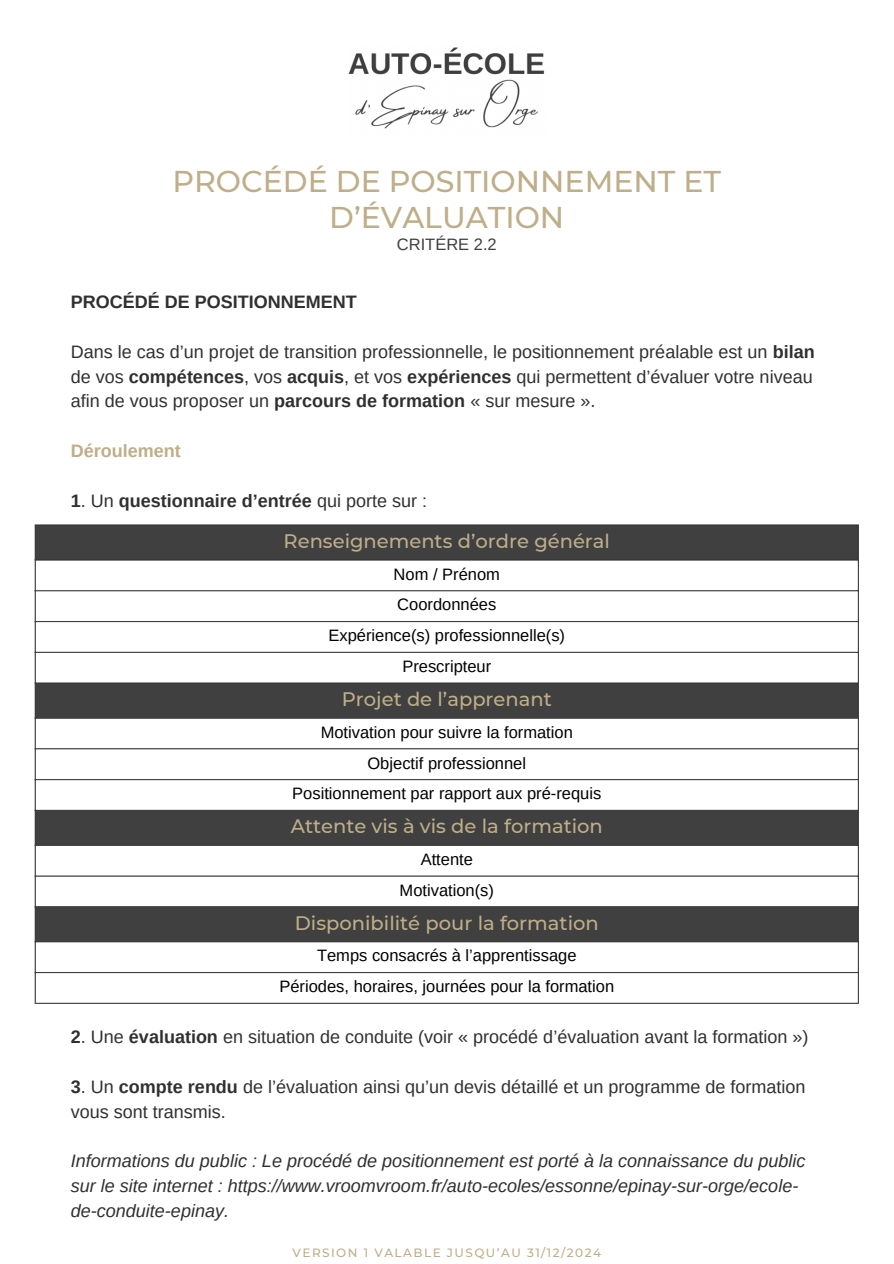
<style>
.page{position:relative;width:894px;height:1264px;background:#fff}
.page>*{position:absolute;margin:0;border:0;box-sizing:border-box;transform-origin:0 0}
.t1{font:500 30px/36px "Montserrat";color:#beae89;text-align:center}
.t2{font:500 19.5px "Montserrat";color:#beae89}
.t3{font:18px/24.8px "Arimo";color:#303030;text-align:justify}
.t4{font:italic 18px/24.8px "Arimo";color:#303030}
.t5{font:700 18px "Arimo";color:#303030}
.t6{font:700 18px "Arimo";color:#beae89}
.t7{font:16.5px "Arimo";color:#000}
.t8{font:16.5px "Arimo";color:#404041}
.t9{font:500 12px "Montserrat";letter-spacing:.12em;color:#beae89}
.s1{font-weight:700}
.s2{font-weight:400}
</style>
<div class="page">
<svg style="left:36px;top:525px;width:821px;height:416px"></svg>
<hr style="left:35px;top:525px;width:1px;height:477px;background:#403f40">
<hr style="left:857px;top:525px;width:1px;height:477px;background:#403f40">
<hr style="left:35px;top:524px;width:823px;height:1px;background:#403f40">
<hr style="left:35px;top:559px;width:823px;height:1px;background:#403f40">
<hr style="left:35px;top:590px;width:823px;height:1px;background:#403f40">
<hr style="left:35px;top:621px;width:823px;height:1px;background:#403f40">
<hr style="left:35px;top:651px;width:823px;height:2px;background:#403f40">
<hr style="left:35px;top:682px;width:823px;height:1px;background:#403f40">
<hr style="left:35px;top:717px;width:823px;height:1px;background:#403f40">
<hr style="left:35px;top:748px;width:823px;height:1px;background:#403f40">
<hr style="left:35px;top:779px;width:823px;height:1px;background:#403f40">
<hr style="left:35px;top:809px;width:823px;height:2px;background:#403f40">
<hr style="left:35px;top:844px;width:823px;height:1px;background:#403f40">
<hr style="left:35px;top:875px;width:823px;height:1px;background:#403f40">
<hr style="left:35px;top:906px;width:823px;height:1px;background:#403f40">
<hr style="left:35px;top:941px;width:823px;height:1px;background:#403f40">
<hr style="left:35px;top:972px;width:823px;height:1px;background:#403f40">
<hr style="left:35px;top:1002px;width:823px;height:1px;background:#403f40">
<img style="left:348px;top:47px;width:197px;height:82px">
<p class="t1" style="left:172px;top:164px;width:550px">PROCÉDÉ DE POSITIONNEMENT ET<br>D’ÉVALUATION</p>
<h4 class="t8" style="left:397px;top:235px;width:101px">CRITÉRE 2.2</h4>
<h1 class="t5" style="left:71px;top:292px;width:287px">PROCÉDÉ DE POSITIONNEMENT</h1>
<h3 class="t3" style="left:71px;top:339px;width:745px">Dans le cas d’un projet de transition professionnelle, le positionnement préalable est un <span class="s1">bilan </span>de vos <span class="s1">compétences</span>, vos <span class="s1">acquis</span>, et vos <span class="s1">expériences</span> qui permettent d’évaluer votre niveau afin de vous proposer un <span class="s1">parcours de formation</span> « sur mesure ».</h3>
<h2 class="t6" style="left:71px;top:440px;width:111px">Déroulement</h2>
<h5 class="t5" style="left:71px;top:490px;width:358px">1<span class="s2">. Un</span> questionnaire d’entrée <span class="s2">qui porte sur :</span></h5>
<p class="t2" style="left:283px;top:529px;width:328px">Renseignements d’ordre général</p>
<p class="t7" style="left:393px;top:564px;width:108px">Nom / Prénom</p>
<p class="t7" style="left:397px;top:595px;width:101px">Coordonnées</p>
<p class="t7" style="left:328px;top:626px;width:238px">Expérience(s) professionnelle(s)</p>
<p class="t7" style="left:402px;top:657px;width:90px">Prescripteur</p>
<p class="t2" style="left:341px;top:687px;width:212px">Projet de l’apprenant</p>
<p class="t7" style="left:320px;top:722px;width:254px">Motivation pour suivre la formation</p>
<p class="t7" style="left:367px;top:753px;width:160px">Objectif professionnel</p>
<p class="t7" style="left:292px;top:784px;width:310px">Positionnement par rapport aux pré-requis</p>
<p class="t2" style="left:290px;top:814px;width:313px">Attente vis à vis de la formation</p>
<p class="t7" style="left:420px;top:850px;width:54px">Attente</p>
<p class="t7" style="left:399px;top:880px;width:96px">Motivation(s)</p>
<p class="t2" style="left:295px;top:911px;width:305px">Disponibilité pour la formation</p>
<p class="t7" style="left:317px;top:946px;width:261px">Temps consacrés à l’apprentissage</p>
<p class="t7" style="left:279px;top:977px;width:336px">Périodes, horaires, journées pour la formation</p>
<h5 class="t3" style="left:71px;top:1024px;width:739px"><span class="s1">2</span>. Une <span class="s1">évaluation</span> en situation de conduite (voir « procédé d’évaluation avant la formation »)</h5>
<h5 class="t3" style="left:71px;top:1074px;width:736px"><span class="s1">3</span>. Un <span class="s1">compte rendu</span> de l’évaluation ainsi qu’un devis détaillé et un programme de formation vous sont transmis.</h5>
<h5 class="t4" style="left:71px;top:1148px;width:735px">Informations du public : Le procédé de positionnement est porté à la connaissance du public sur le site internet : https://www.vroomvroom.fr/auto-ecoles/essonne/epinay-sur-orge/ecole&shy;de-conduite-epinay.</h5>
<h5 class="t9" style="left:292px;top:1245px;width:310px">VERSION 1 VALABLE JUSQU’AU 31/12/2024</h5>
</div>
